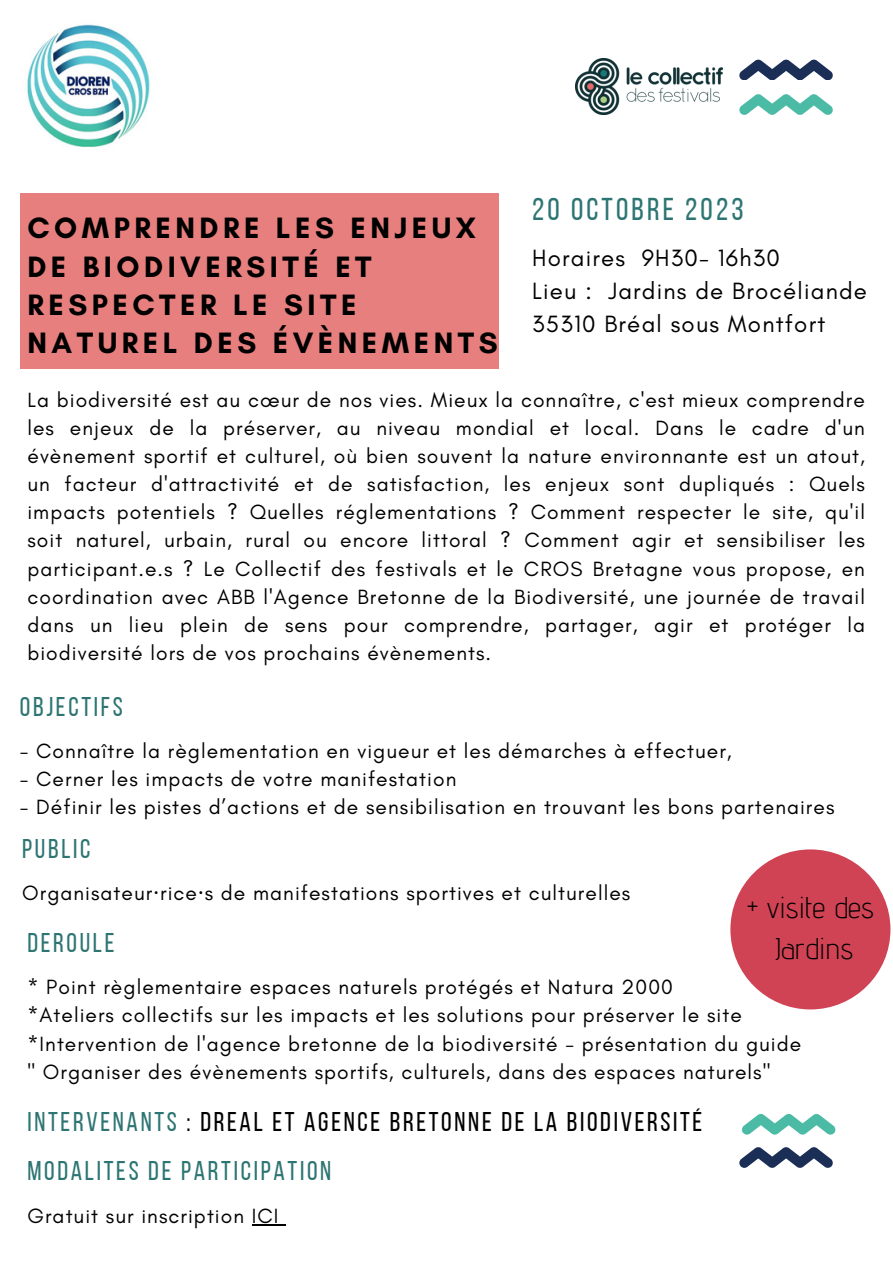
<style>
.page{position:relative;width:893px;height:1264px;background:#fff}
.page>*{position:absolute;margin:0;border:0;box-sizing:border-box;transform-origin:0 0}
.t1{font:31.5px "Bebas Neue";letter-spacing:.1em;color:#2d7573}
.t2{font:700 30px/38.2px "Glacial Indifference";letter-spacing:.15em;color:#000}
.t3{font:300 30px "Advent Pro";color:#000}
.t4{font:27px "Bebas Neue";letter-spacing:.1em;color:#000}
.t5{font:27px "Bebas Neue";letter-spacing:.1em;color:#2d7573}
.t6{font:24px "Glacial Indifference";letter-spacing:.05em;color:#000}
.t7{font:21px/28.2px "Glacial Indifference";letter-spacing:.05em;color:#000;text-align:justify}
.s1{font-family:"Noto Sans"}
.s2{color:#2d7573}
</style>
<div class="page">
<svg style="left:739px;top:94px;width:93px;height:20px"></svg>
<svg style="left:739px;top:60px;width:93px;height:20px"></svg>
<svg style="left:742px;top:1114px;width:93px;height:20px"></svg>
<svg style="left:739px;top:1147px;width:93px;height:20px"></svg>
<div style="left:20px;top:194px;width:479px;height:175px;background:#e77f7e"></div>
<img style="left:27px;top:24px;width:123px;height:124px">
<img style="left:576px;top:58px;width:146px;height:56px">
<div style="left:730px;top:849px;width:160px;height:160px;background:#cf4354;border-radius:50%"></div>
<p class="t2" style="left:27px;top:209px;width:471px">COMPRENDRE LES ENJEUX<br>DE BIODIVERSITÉ ET<br>RESPECTER LE SITE<br>NATUREL DES ÉVÈNEMENTS</p>
<p class="t1" style="left:532px;top:196px;width:213px">20 OCTOBRE 2023</p>
<p class="t6" style="left:532px;top:243px;width:249px">Horaires 9H30- 16h30</p>
<p class="t6" style="left:532px;top:276px;width:336px">Lieu : Jardins de Brocéliande</p>
<p class="t6" style="left:532px;top:309px;width:294px">35310 Bréal sous Montfort</p>
<p class="t7" style="left:27px;top:385px;width:839px">La biodiversité est au cœur de nos vies. Mieux la connaître, c'est mieux comprendre les enjeux de la préserver, au niveau mondial et local. Dans le cadre d'un évènement sportif et culturel, où bien souvent la nature environnante est un atout, un facteur d'attractivité et de satisfaction, les enjeux sont dupliqués : Quels impacts potentiels ? Quelles réglementations ? Comment respecter le site, qu'il soit naturel, urbain, rural ou encore littoral ? Comment agir et sensibiliser les participant.e.s ? Le Collectif des festivals et le CROS Bretagne vous propose, en coordination avec ABB l'Agence Bretonne de la Biodiversité, une journée de travail dans un lieu plein de sens pour comprendre, partager, agir et protéger la biodiversité lors de vos prochains évènements.</p>
<p class="t5" style="left:20px;top:695px;width:104px">OBJECTIFS</p>
<p class="t7" style="left:20px;top:736px;width:713px">- Connaître la règlementation en vigueur et les démarches à effectuer,</p>
<p class="t7" style="left:20px;top:764px;width:438px">- Cerner les impacts de votre manifestation</p>
<p class="t7" style="left:20px;top:792px;width:816px">- Définir les pistes d’actions et de sensibilisation en trouvant les bons partenaires</p>
<p class="t5" style="left:22px;top:837px;width:70px">PUBLIC</p>
<p class="t7" style="left:22px;top:878px;width:609px">Organisateur<span class="s1">·</span>rice<span class="s1">·</span>s de manifestations sportives et culturelles</p>
<p class="t3" style="left:746px;top:888px;width:129px">+ visite des</p>
<p class="t3" style="left:775px;top:930px;width:79px">Jardins</p>
<p class="t5" style="left:27px;top:931px;width:89px">DEROULE</p>
<p class="t7" style="left:27px;top:972px;width:647px">* Point règlementaire espaces naturels protégés et Natura 2000</p>
<p class="t7" style="left:27px;top:1000px;width:715px">*Ateliers collectifs sur les impacts et les solutions pour préserver le site</p>
<p class="t7" style="left:27px;top:1029px;width:775px">*Intervention de l'agence bretonne de la biodiversité - présentation du guide</p>
<p class="t7" style="left:27px;top:1057px;width:744px">" Organiser des évènements sportifs, culturels, dans des espaces naturels"</p>
<p class="t4" style="left:27px;top:1110px;width:676px"><span class="s2">INTERVENANTS</span> : DREAL ET AGENCE BRETONNE DE LA BIODIVERSITÉ</p>
<p class="t5" style="left:27px;top:1159px;width:305px">MODALITES DE PARTICIPATION</p>
<p class="t7" style="left:27px;top:1201px;width:252px">Gratuit sur inscription ICI</p>
</div>
